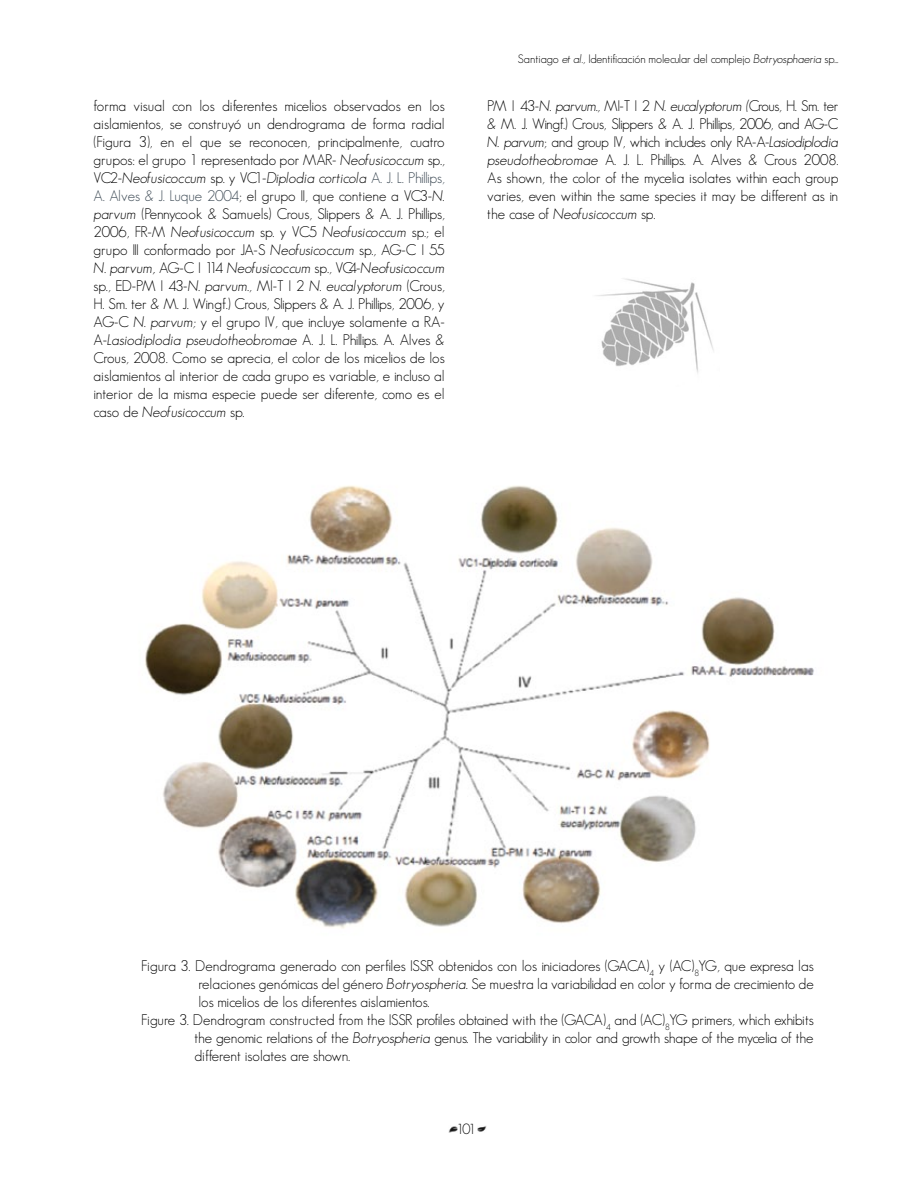
<style>
.page{position:relative;width:915px;height:1191px;background:#fff}
.page>*{position:absolute;margin:0;border:0;box-sizing:border-box;transform-origin:0 0}
.t1{font:300 15px/18px "Geosans";color:#000;text-align:justify}
.t2{font:300 14.25px "Geosans";color:#000}
.t3{font:300 12px "Geosans";letter-spacing:-.01em;color:#000}
.s1{font-style:italic}
.s2{color:#394651}
</style>
<div class="page">
<svg style="left:477px;top:1126px;width:9px;height:6px"></svg>
<svg style="left:448px;top:1126px;width:9px;height:6px"></svg>
<img style="left:145px;top:485px;width:669px;height:444px">
<img style="left:596px;top:278px;width:118px;height:95px">
<p class="t1" style="left:94px;top:97px;width:352px">forma visual con los diferentes micelios observados en los aislamientos, se construyó un dendrograma de forma radial (Figura 3), en el que se reconocen, principalmente, cuatro grupos: el grupo 1 representado por MAR- <span class="s1">Neofusicoccum</span> sp., VC2-<span class="s1">Neofusicoccum</span> sp. y VC1-<span class="s1">Diplodia corticola</span> <span class="s2">A. J. L. Phillips, A. Alves &amp; J. Luque 2004</span>; el grupo II, que contiene a VC3-<span class="s1">N. parvum</span> (Pennycook &amp; Samuels) Crous, Slippers &amp; A. J. Phillips, 2006, FR-M <span class="s1">Neofusicoccum</span> sp. y VC5 <span class="s1">Neofusicoccum</span> sp.; el grupo III conformado por JA-S <span class="s1">Neofusicoccum</span> sp., AG-C I 55<br><span class="s1">N. parvum,</span> AG-C I 114 <span class="s1">Neofusicoccum</span> sp., VC4-<span class="s1">Neofusicoccum </span>sp., ED-PM I 43-<span class="s1">N. parvum.</span>, MI-T I 2 <span class="s1">N. eucalyptorum</span> (Crous, H. Sm. ter &amp; M. J. Wingf.) Crous, Slippers &amp; A. J. Phillips, 2006, y AG-C <span class="s1">N. parvum;</span> y el grupo IV, que incluye solamente a RA-A-<span class="s1">Lasiodiplodia pseudotheobromae</span> A. J. L. Phillips. A. Alves &amp; Crous, 2008. Como se aprecia, el color de los micelios de los aislamientos al interior de cada grupo es variable, e incluso al interior de la misma especie puede ser diferente, como es el caso de <span class="s1">Neofusicoccum</span> sp.</p>
<p class="t3" style="left:518px;top:52px;width:322px">Santiago <span class="s1">et al.,</span> Identificación molecular del complejo <span class="s1">Botryosphaeria</span> sp..</p>
<p class="t1" style="left:487px;top:97px;width:352px">PM I 43-<span class="s1">N. parvum</span>., MI-T I 2 <span class="s1">N. eucalyptorum (</span>Crous, H. Sm. ter &amp; M. J. Wingf.) Crous, Slippers &amp; A. J. Phillips, 2006, and AG-C <span class="s1">N. parvum</span>; and group IV, which includes only RA-A-<span class="s1">Lasiodiplodia pseudotheobromae</span> A. J. L. Phillips. A. Alves &amp; Crous 2008.<br>As shown, the color of the mycelia isolates within each group varies, even within the same species it may be different as in the case of <span class="s1">Neofusicoccum</span> sp.</p>
<p class="t1" style="left:141px;top:956px;width:673px">Figura 3. Dendrograma generado con perfiles ISSR obtenidos con los iniciadores (GACA)<sub>4</sub> y (AC)<sub>8</sub>YG, que expresa las</p>
<p class="t1" style="left:198px;top:974px;width:616px">relaciones genómicas del género <span class="s1">Botryospheria</span>. Se muestra la variabilidad en color y forma de crecimiento de</p>
<p class="t1" style="left:198px;top:992px;width:232px">los micelios de los diferentes aislamientos.</p>
<p class="t1" style="left:141px;top:1010px;width:673px">Figure 3. Dendrogram constructed from the ISSR profiles obtained with the (GACA)<sub>4</sub> and (AC)<sub>8</sub>YG primers, which exhibits</p>
<p class="t1" style="left:194px;top:1028px;width:620px">the genomic relations of the <span class="s1">Botryospheria</span> genus. The variability in color and growth shape of the mycelia of the</p>
<p class="t1" style="left:194px;top:1046px;width:157px">different isolates are shown.</p>
<p class="t2" style="left:456px;top:1121px;width:21px">101</p>
</div>
